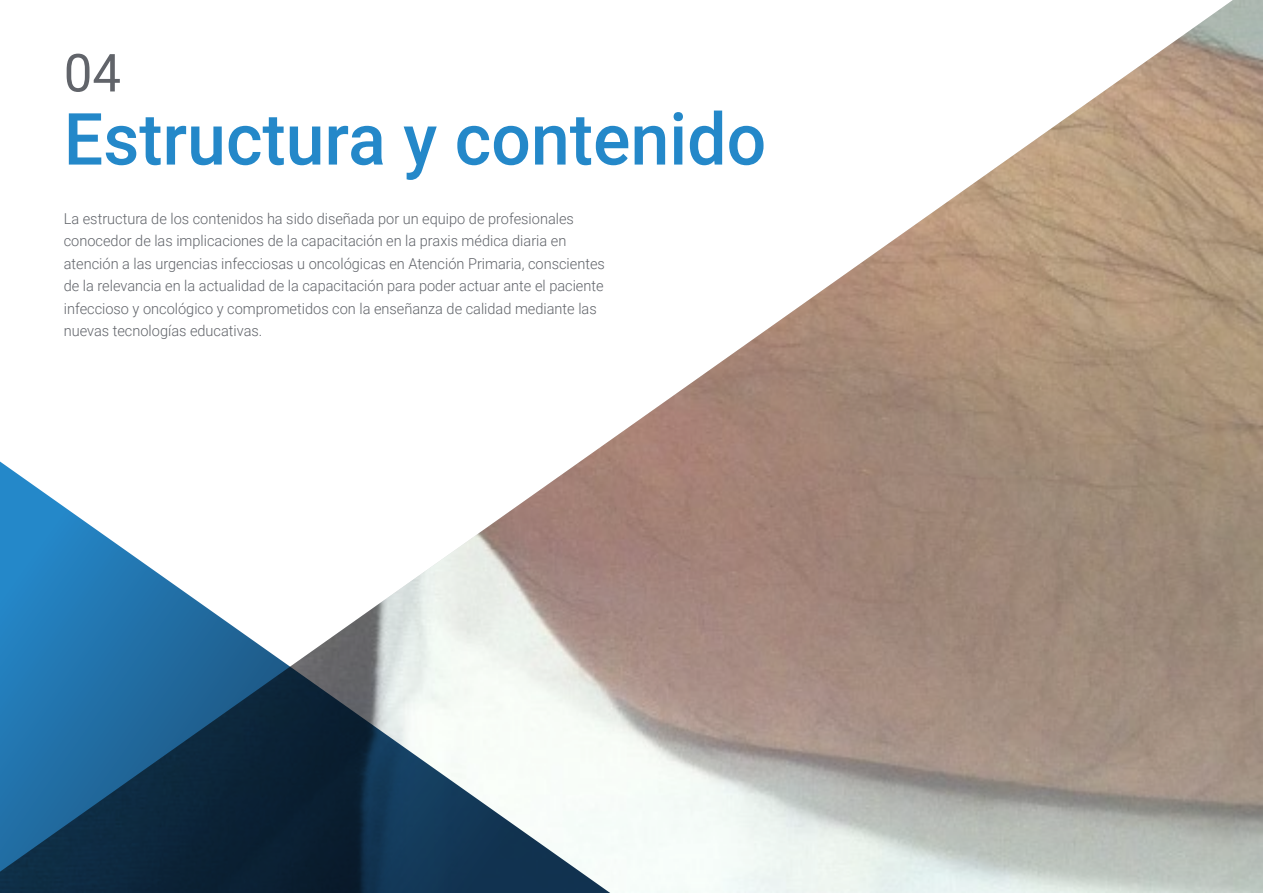
<style>
.page{position:relative;width:1263px;height:893px;background:#fff}
.page>*{position:absolute;margin:0;border:0;box-sizing:border-box;transform-origin:0 0}
.t1{font:500 72px "Roboto";color:#2488c9}
.t2{font:52.5px "Roboto";color:#61646a}
.t3{font:300 15px/22.5px "Roboto";color:#61646a}
</style>
<div class="page">
<img style="left:602px;top:0;width:661px;height:893px">
<svg style="left:0;top:446px;width:640px;height:447px"></svg>
<h2 class="t2" style="left:64px;top:36px;width:59px">04</h2>
<h1 class="t1" style="left:64px;top:89px;width:704px">Estructura y contenido</h1>
<p class="t3" style="left:64px;top:207px;width:543px">La estructura de los contenidos ha sido diseñada por un equipo de profesionales conocedor de las implicaciones de la capacitación en la praxis médica diaria en atención a las urgencias infecciosas u oncológicas en Atención Primaria, conscientes de la relevancia en la actualidad de la capacitación para poder actuar ante el paciente infeccioso y oncológico y comprometidos con la enseñanza de calidad mediante las nuevas tecnologías educativas.</p>
</div>
